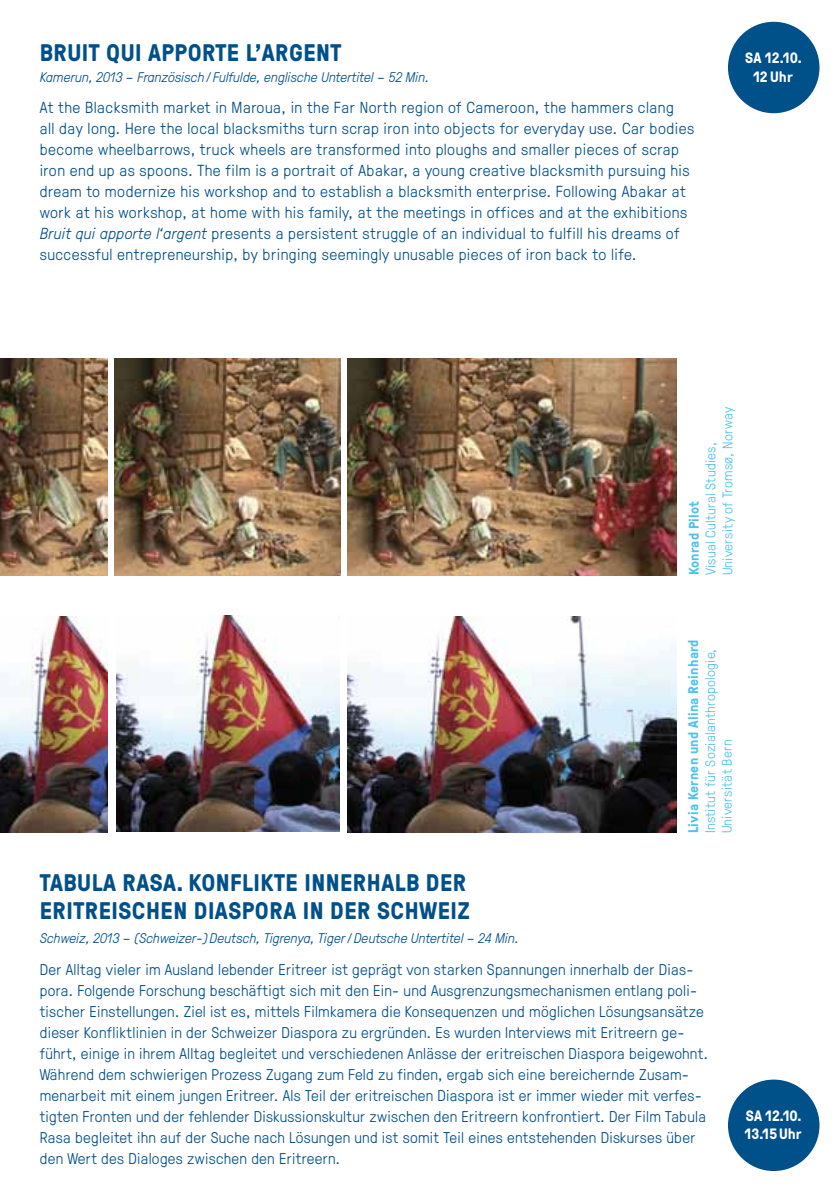
<style>
.page{position:relative;width:840px;height:1191px;background:#fff}
.page>*{position:absolute;margin:0;border:0;box-sizing:border-box;transform-origin:0 0}
.t1{font:700 24px/28.8px "GT Pressura";letter-spacing:.02em;color:#00508a}
.t2{font:300 16px/21px "GT Pressura";letter-spacing:.03em;color:#00508a}
.t3{font:300 15.6px/21px "GT Pressura";letter-spacing:.02em;color:#00508a}
.t4{font:700 15px/19px "GT Pressura";letter-spacing:.01em;color:#fff;text-align:center}
.t5{font:italic 300 14px "GT Pressura";letter-spacing:.01em;color:#00508a}
.t6{font:300 14px/16.8px "GT Pressura";letter-spacing:.02em;color:#50c2ec}
.t7{font:700 14px "GT Pressura";letter-spacing:.02em;color:#50c2ec}
.s1{font-style:italic}
</style>
<div class="page">
<img style="left:0;top:359px;width:108px;height:216px">
<img style="left:0;top:616px;width:107px;height:216px">
<img style="left:117px;top:615px;width:223px;height:216px">
<img style="left:347px;top:616px;width:329px;height:216px">
<img style="left:115px;top:359px;width:225px;height:216px">
<img style="left:347px;top:359px;width:328px;height:216px">
<div style="left:727px;top:22px;width:92px;height:91px;background:#00508a;border-radius:50%"></div>
<div style="left:727px;top:1079px;width:92px;height:92px;background:#00508a;border-radius:50%"></div>
<h1 class="t1" style="left:40px;top:37px;width:303px">BRUIT QUI APPORTE L’ARGENT</h1>
<p class="t5" style="left:40px;top:67px;width:390px">Kamerun, 2013 – Französisch /Fulfulde, englische Untertitel – 52 Min.</p>
<p class="t2" style="left:40px;top:96px;width:655px">At the Blacksmith market in Maroua, in the Far North region of Cameroon, the hammers clang<br>all day long. Here the local blacksmiths turn scrap iron into objects for everyday use. Car bodies become wheelbarrows, truck wheels are transformed into ploughs and smaller pieces of scrap iron end up as spoons. The film is a portrait of Abakar, a young creative blacksmith pursuing his dream to modernize his workshop and to establish a blacksmith enterprise. Following Abakar at work at his workshop, at home with his family, at the meetings in offices and at the exhibitions <span class="s1">Bruit qui apporte l‘argent</span> presents a persistent struggle of an individual to fulfill his dreams of successful entrepreneurship, by bringing seemingly unusable pieces of iron back to life.</p>
<p class="t4" style="left:744px;top:48px;width:58px">SA 12.10.<br>12UHR</p>
<p class="t6" style="left:701px;top:575px;width:170px;rotate:-90deg">Visual Cultural Studies,<br>University of Tromsø, Norway</p>
<p class="t7" style="left:683px;top:575px;width:76px;rotate:-90deg">KONRAD PILOT</p>
<p class="t7" style="left:682px;top:833px;width:196px;rotate:-90deg">LIVIA KERNEN UND ALINA REINHARD</p>
<p class="t6" style="left:700px;top:833px;width:186px;rotate:-90deg">Institut für Sozialanthropologie,<br>Universität Bern</p>
<h1 class="t1" style="left:40px;top:866px;width:428px">TABU LA RASA. KONFLIKTE INNERHALB DER<br>ERITREISCHEN DIASPORA IN DER SCHW</h1>
<h1 class="t1" style="left:437px;top:895px;width:34px">EIZ</h1>
<p class="t5" style="left:40px;top:928px;width:480px">Schweiz, 2013 – (Schweizer-) Deutsch, Tigrenya, Tiger /Deutsche Untertitel – 24 Min.</p>
<p class="t3" style="left:40px;top:957px;width:669px">Der Alltag vieler im Ausland lebender Eritreer ist geprägt von starken Spannungen innerhalb der Dias&shy;pora. Folgende Forschung beschäftigt sich mit den Ein- und Ausgrenzungsmechanismen entlang poli&shy;tischer Einstellungen. Ziel ist es, mittels Filmkamera die Konsequenzen und möglichen Lösungsansätze dieser Konfliktlinien in der Schweizer Diaspora zu ergründen. Es wurden Interviews mit Eritreern ge&shy;führt, einige in ihrem Alltag begleitet und verschiedenen Anlässe der eritreischen Diaspora beigewohnt.<br>Während dem schwierigen Prozess Zugang zum Feld zu finden, ergab sich eine bereichernde Zusam&shy;menarbeit mit einem jungen Eritreer. Als Teil der eritreischen Diaspora ist er immer wieder mit verfes&shy;tigten Fronten und der fehlender Diskussionskultur zwischen den Eritreern konfrontiert. Der Film Tabula Rasa begleitet ihn auf der Suche nach Lösungen und ist somit Teil eines entstehenden Diskurses über den Wert des Dialoges zwischen den Eritreern.</p>
<p class="t4" style="left:744px;top:1106px;width:58px;line-height:18px;text-align:left">SA 12.10.<br>13.15UHR</p>
</div>
